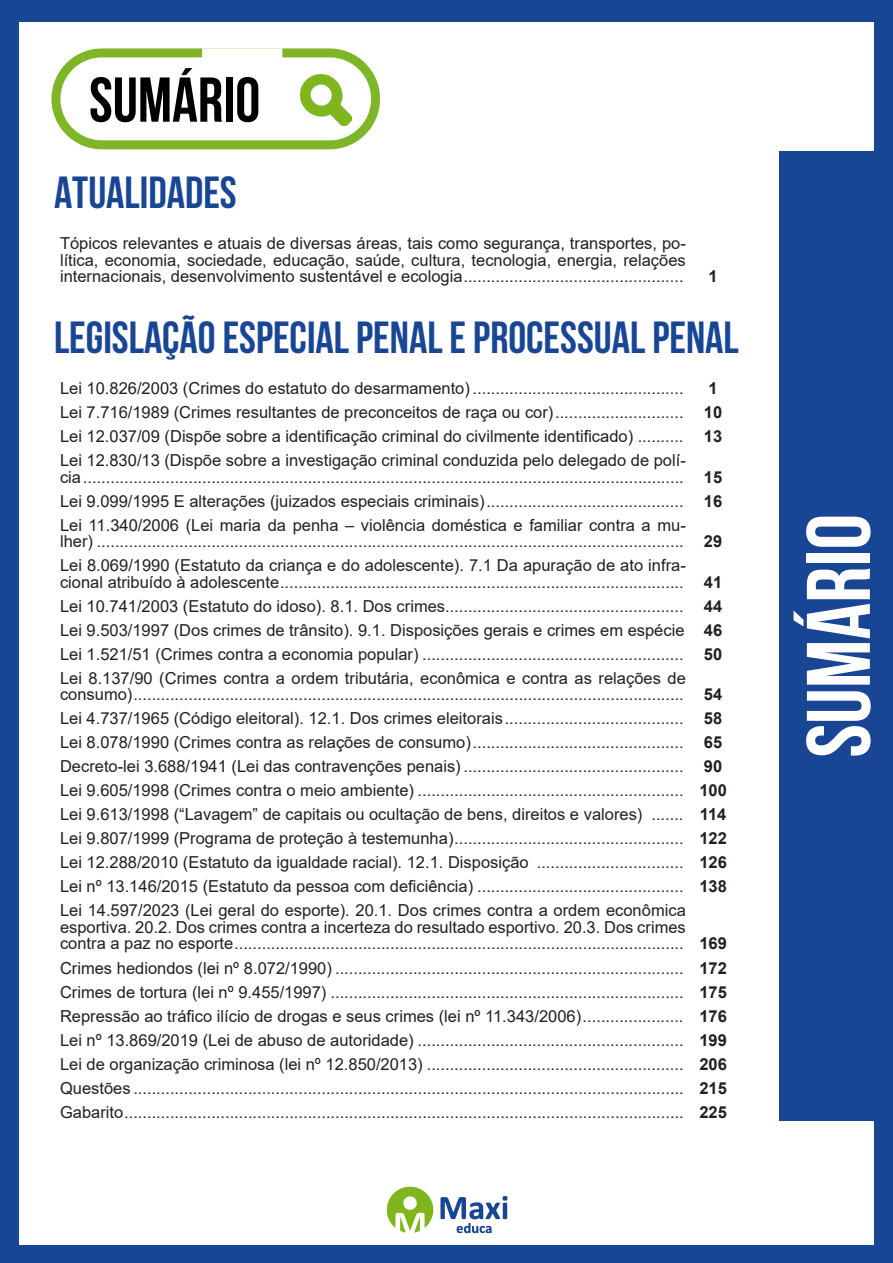
<style>
.page{position:relative;width:893px;height:1263px;background:#184695}
.page>*{position:absolute;margin:0;border:0;box-sizing:border-box;transform-origin:0 0}
.t1{font:700 90px "Bebas Neue";color:#fff}
.t2{font:700 63.15px "Bebas Neue";color:#000}
.t3{font:700 45px "Bebas Neue";color:#184695}
.ALTERNATIVAS{font:16.5px/16.5px "Arial";color:#231f20}
.INDICE{font:700 16.5px "Arial";color:#231f20}
</style>
<div class="page">
<div style="left:19px;top:22px;width:855px;height:1222px;background:#fff"></div>
<div style="left:779px;top:151px;width:114px;height:969px;background:#184695"></div>
<div style="left:51px;top:48px;width:329px;height:101px;border:9px solid #7fb628;border-radius:46px"></div>
<div style="left:202px;top:48px;width:80px;height:12px;background:#fff;border:3px solid #fff"></div>
<img style="left:300px;top:74px;width:51px;height:51px">
<svg style="left:386px;top:1187px;width:48px;height:46px"></svg>
<svg style="left:440px;top:1196px;width:67px;height:37px"></svg>
<h2 class="t2" style="left:89px;top:65px;width:173px">SUMÁRIO</h2>
<p class="t3" style="left:54px;top:168px;width:184px">ATUALIDADES</p>
<p class="ALTERNATIVAS" style="left:60px;top:235px;width:627px;text-align:justify">Tópicos relevantes e atuais de diversas áreas, tais como segurança, transportes, po&shy;lítica, economia, sociedade, educação, saúde, cultura, tecnologia, energia, relações internacionais, desenvolvimento sustentável e ecologia................................................</p>
<p class="INDICE" style="left:708px;top:265px;width:11px">1</p>
<p class="t3" style="left:54px;top:313px;width:686px">LEGISLAÇÃO ESPECIAL PENAL E PROCESSUAL PENAL</p>
<p class="ALTERNATIVAS" style="left:60px;top:380px;width:625px">Lei 10.826/2003 (Crimes do estatuto do desarmamento) ..............................................</p>
<p class="INDICE" style="left:708px;top:377px;width:11px">1</p>
<p class="ALTERNATIVAS" style="left:60px;top:404px;width:625px">Lei 7.716/1989 (Crimes resultantes de preconceitos de raça ou cor)............................</p>
<p class="INDICE" style="left:704px;top:401px;width:20px">10</p>
<p class="ALTERNATIVAS" style="left:60px;top:428px;width:625px">Lei 12.037/09 (Dispõe sobre a identificação criminal do civilmente identificado) ..........</p>
<p class="INDICE" style="left:704px;top:425px;width:20px">13</p>
<p class="ALTERNATIVAS" style="left:60px;top:452px;width:627px">Lei 12.830/13 (Dispõe sobre a investigação criminal conduzida pelo delegado de polí&shy;cia...................................................................................................................................</p>
<p class="INDICE" style="left:704px;top:465px;width:20px">15</p>
<p class="ALTERNATIVAS" style="left:60px;top:493px;width:625px">Lei 9.099/1995 E alterações (juizados especiais criminais)...........................................</p>
<p class="INDICE" style="left:704px;top:489px;width:20px">16</p>
<p class="ALTERNATIVAS" style="left:60px;top:517px;width:627px">Lei 11.340/2006 (Lei maria da penha – violência doméstica e familiar contra a mu&shy;lher) ................................................................................................................................</p>
<p class="INDICE" style="left:704px;top:530px;width:20px">29</p>
<p class="ALTERNATIVAS" style="left:60px;top:557px;width:627px">Lei 8.069/1990 (Estatuto da criança e do adolescente). 7.1 Da apuração de ato infra&shy;cional atribuído à adolescente........................................................................................</p>
<p class="INDICE" style="left:704px;top:570px;width:20px">41</p>
<p class="ALTERNATIVAS" style="left:60px;top:598px;width:625px">Lei 10.741/2003 (Estatuto do idoso). 8.1. Dos crimes....................................................</p>
<p class="INDICE" style="left:704px;top:594px;width:20px">44</p>
<p class="ALTERNATIVAS" style="left:60px;top:622px;width:626px">Lei 9.503/1997 (Dos crimes de trânsito). 9.1. Disposições gerais e crimes em espécie</p>
<p class="INDICE" style="left:704px;top:618px;width:20px">46</p>
<p class="ALTERNATIVAS" style="left:60px;top:646px;width:625px">Lei 1.521/51 (Crimes contra a economia popular) .........................................................</p>
<p class="INDICE" style="left:704px;top:642px;width:20px">50</p>
<p class="ALTERNATIVAS" style="left:60px;top:670px;width:627px">Lei 8.137/90 (Crimes contra a ordem tributária, econômica e contra as relações de consumo)........................................................................................................................</p>
<p class="INDICE" style="left:704px;top:683px;width:20px">54</p>
<p class="ALTERNATIVAS" style="left:60px;top:710px;width:625px">Lei 4.737/1965 (Código eleitoral). 12.1. Dos crimes eleitorais.......................................</p>
<p class="INDICE" style="left:704px;top:707px;width:20px">58</p>
<p class="ALTERNATIVAS" style="left:60px;top:734px;width:625px">Lei 8.078/1990 (Crimes contra as relações de consumo)..............................................</p>
<p class="INDICE" style="left:704px;top:731px;width:20px">65</p>
<p class="ALTERNATIVAS" style="left:60px;top:758px;width:625px">Decreto-lei 3.688/1941 (Lei das contravenções penais) ................................................</p>
<p class="INDICE" style="left:704px;top:755px;width:20px">90</p>
<p class="ALTERNATIVAS" style="left:60px;top:782px;width:625px">Lei 9.605/1998 (Crimes contra o meio ambiente) ..........................................................</p>
<p class="INDICE" style="left:699px;top:779px;width:29px">100</p>
<p class="ALTERNATIVAS" style="left:60px;top:806px;width:625px">Lei 9.613/1998 (“Lavagem” de capitais ou ocultação de bens, direitos e valores) .......</p>
<p class="INDICE" style="left:700px;top:803px;width:28px">114</p>
<p class="ALTERNATIVAS" style="left:60px;top:830px;width:625px">Lei 9.807/1999 (Programa de proteção à testemunha)..................................................</p>
<p class="INDICE" style="left:699px;top:827px;width:29px">122</p>
<p class="ALTERNATIVAS" style="left:60px;top:854px;width:625px">Lei 12.288/2010 (Estatuto da igualdade racial). 12.1. Disposição ................................</p>
<p class="INDICE" style="left:699px;top:851px;width:29px">126</p>
<p class="ALTERNATIVAS" style="left:60px;top:878px;width:625px">Lei nº 13.146/2015 (Estatuto da pessoa com deficiência) .............................................</p>
<p class="INDICE" style="left:699px;top:875px;width:29px">138</p>
<p class="ALTERNATIVAS" style="left:60px;top:902px;width:627px;text-align:justify">Lei 14.597/2023 (Lei geral do esporte). 20.1. Dos crimes contra a ordem econômica esportiva. 20.2. Dos crimes contra a incerteza do resultado esportivo. 20.3. Dos crimes contra a paz no esporte..................................................................................................</p>
<p class="INDICE" style="left:699px;top:932px;width:29px">169</p>
<p class="ALTERNATIVAS" style="left:60px;top:959px;width:625px">Crimes hediondos (lei nº 8.072/1990) ............................................................................</p>
<p class="INDICE" style="left:699px;top:956px;width:29px">172</p>
<p class="ALTERNATIVAS" style="left:60px;top:983px;width:625px">Crimes de tortura (lei nº 9.455/1997) .............................................................................</p>
<p class="INDICE" style="left:699px;top:980px;width:29px">175</p>
<p class="ALTERNATIVAS" style="left:60px;top:1007px;width:625px">Repressão ao tráfico ilício de drogas e seus crimes (lei nº 11.343/2006)......................</p>
<p class="INDICE" style="left:699px;top:1004px;width:29px">176</p>
<p class="ALTERNATIVAS" style="left:60px;top:1031px;width:625px">Lei nº 13.869/2019 (Lei de abuso de autoridade) ..........................................................</p>
<p class="INDICE" style="left:699px;top:1028px;width:29px">199</p>
<p class="ALTERNATIVAS" style="left:60px;top:1055px;width:625px">Lei de organização criminosa (lei nº 12.850/2013) ........................................................</p>
<p class="INDICE" style="left:699px;top:1052px;width:29px">206</p>
<p class="ALTERNATIVAS" style="left:60px;top:1079px;width:625px">Questões ........................................................................................................................</p>
<p class="INDICE" style="left:699px;top:1076px;width:29px">215</p>
<p class="ALTERNATIVAS" style="left:60px;top:1103px;width:625px">Gabarito..........................................................................................................................</p>
<p class="INDICE" style="left:699px;top:1100px;width:29px">225</p>
<h1 class="t1" style="left:789px;top:758px;width:245px;rotate:-90deg">SUMÁRIO</h1>
</div>
